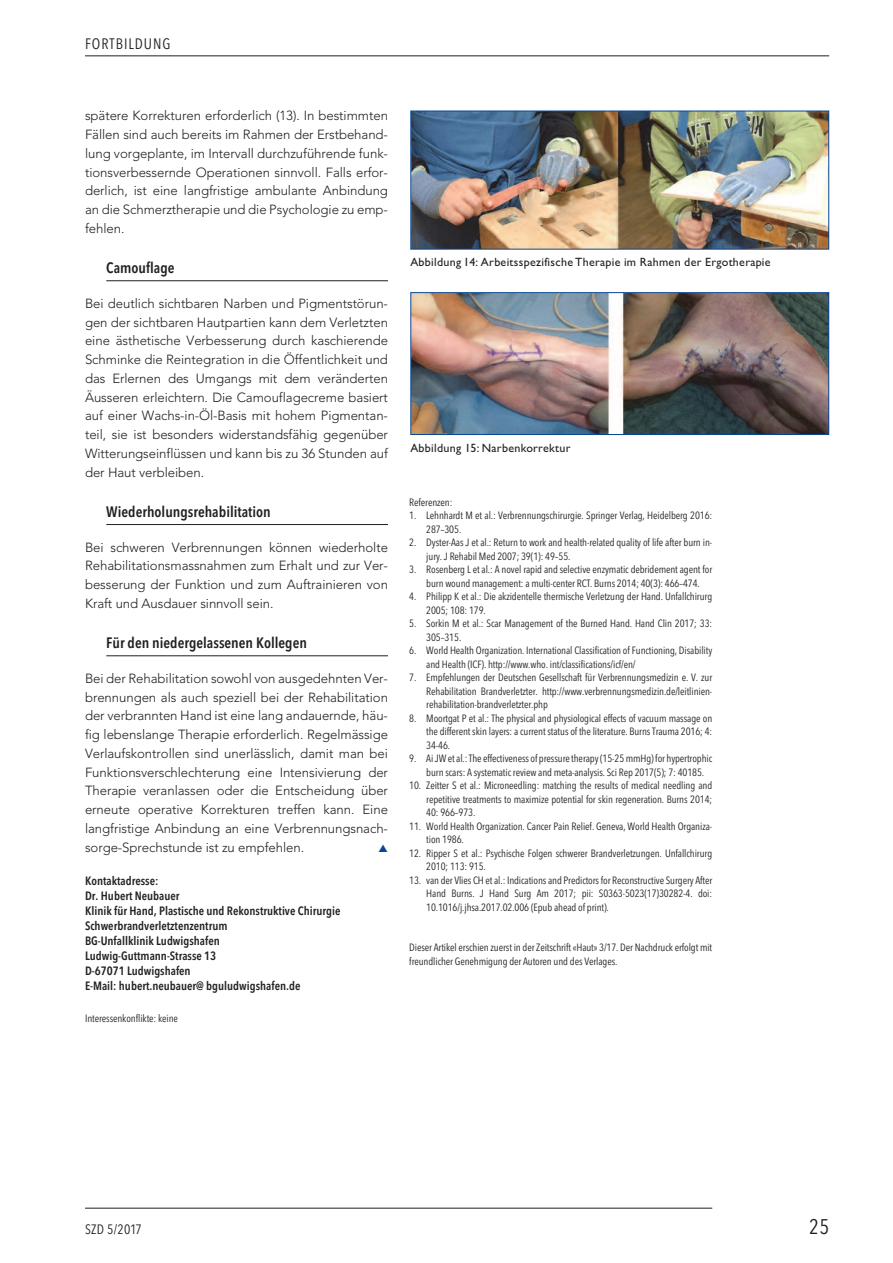
<style>
.page{position:relative;width:893px;height:1263px;background:#fff}
.page>*{position:absolute;margin:0;border:0;box-sizing:border-box;transform-origin:0 0}
.t1{font:21px "Avenir Next Condensed";color:#231f20}
.t2{font:600 15px "Avenir Next Condensed";color:#231f20}
.t3{font:15px "Avenir Next Condensed";letter-spacing:.065em;color:#231f20}
.t4{font:13.5px "Avenir Next Condensed";letter-spacing:.02em;color:#231f20}
.t5{font:300 13.2px/18.8px "Avenir";letter-spacing:-.005em;color:#231f20;text-align:justify}
.t6{font:600 12px/15px "Avenir Next Condensed";color:#231f20}
.t7{font:12px "Gill Sans";letter-spacing:.025em;color:#231f20}
.t8{font:10.5px/13.5px "Avenir Next Condensed";letter-spacing:-.01em;color:#231f20}
</style>
<div class="page">
<hr style="left:85px;top:55px;width:744px;height:1px;background:#231f20">
<hr style="left:85px;top:1208px;width:627px;height:1px;background:#231f20">
<hr style="left:106px;top:280px;width:282px;height:1px;background:#231f20">
<hr style="left:106px;top:524px;width:282px;height:1px;background:#231f20">
<hr style="left:106px;top:655px;width:282px;height:1px;background:#231f20">
<img style="left:412px;top:113px;width:415px;height:135px">
<div style="left:410px;top:111px;width:419px;height:139px;border:1px solid #094694"></div>
<img style="left:412px;top:294px;width:415px;height:139px">
<div style="left:410px;top:292px;width:419px;height:143px;border:1px solid #094694"></div>
<h2 class="t3" style="left:85px;top:35px;width:87px">FORTBILDUNG</h2>
<p class="t5" style="left:85px;top:106px;width:304px">spätere Korrekturen erforderlich (13). In bestimmten Fällen sind auch bereits im Rahmen der Erstbehand&shy;lung vorgeplante, im Intervall durchzuführende funk&shy;tionsverbessernde Operationen sinnvoll. Falls erfor&shy;derlich, ist eine langfristige ambulante Anbindung an die Schmerztherapie und die Psychologie zu emp&shy;fehlen.</p>
<h2 class="t2" style="left:106px;top:259px;width:70px">Camouflage</h2>
<p class="t5" style="left:85px;top:294px;width:304px">Bei deutlich sichtbaren Narben und Pigmentstörun&shy;gen der sichtbaren Hautpartien kann dem Verletzten eine ästhetische Verbesserung durch kaschierende Schminke die Reintegration in die Öffentlichkeit und das Erlernen des Umgangs mit dem veränderten Äusseren erleichtern. Die Camouflagecreme basiert auf einer Wachs-in-Öl-Basis mit hohem Pigmentan&shy;teil, sie ist besonders widerstandsfähig gegenüber Witterungseinflüssen und kann bis zu 36 Stunden auf der Haut verbleiben.</p>
<h2 class="t2" style="left:106px;top:503px;width:166px">Wiederholungsrehabilitation</h2>
<p class="t5" style="left:85px;top:538px;width:304px">Bei schweren Verbrennungen können wiederholte Rehabilitationsmassnahmen zum Erhalt und zur Ver&shy;besserung der Funktion und zum Auftrainieren von Kraft und Ausdauer sinnvoll sein.</p>
<h2 class="t2" style="left:106px;top:634px;width:202px">Für den niedergelassenen Kollegen</h2>
<p class="t5" style="left:85px;top:669px;width:304px">Bei der Rehabilitation sowohl von ausgedehnten Ver&shy;brennungen als auch speziell bei der Rehabilitation der verbrannten Hand ist eine lang andauernde, häu&shy;fig lebenslange Therapie erforderlich. Regelmässige Verlaufskontrollen sind unerlässlich, damit man bei Funktionsverschlechterung eine Intensivierung der Therapie veranlassen oder die Entscheidung über erneute operative Korrekturen treffen kann. Eine langfristige Anbindung an eine Verbrennungsnach&shy;sorge-Sprechstunde ist zu empfehlen.</p>
<p class="t6" style="left:85px;top:874px;width:257px">Kontaktadresse:<br>Dr. Hubert Neubauer<br>Klinik für Hand, Plastische und Rekonstruktive Chirurgie<br>Schwerbrandverletztenzentrum<br>BG-Unfallklinik Ludwigshafen<br>Ludwig-Guttmann-Strasse 13<br>D-67071 Ludwigshafen<br>E-Mail: hubert.neubauer@ bguludwigshafen.de</p>
<p class="t8" style="left:85px;top:1011px;width:94px">Interessenkonflikte: keine</p>
<p class="t7" style="left:410px;top:255px;width:362px">Abbildung 14: Arbeitsspezifische Therapie im Rahmen der Ergotherapie</p>
<p class="t7" style="left:410px;top:441px;width:162px">Abbildung 15: Narbenkorrektur</p>
<p class="t8" style="left:409px;top:495px;width:45px">Referenzen:</p>
<p class="t8" style="left:426px;top:509px;width:287px;text-indent:-17px">1. Lehnhardt M et al.: Verbrennungschirurgie. Springer Verlag, Heidelberg 2016:<br>287–305.</p>
<p class="t8" style="left:426px;top:536px;width:287px;text-indent:-17px">2. Dyster-Aas J et al.: Return to work and health-related quality of life after burn in&shy;jury. J Rehabil Med 2007; 39(1): 49–55.</p>
<p class="t8" style="left:409px;top:563px;width:304px;text-align:center">3. Rosenberg L et al.: A novel rapid and selective enzymatic debridement agent for burn wound management: a multi-center RCT. Burns 2014; 40(3): 466–474.</p>
<p class="t8" style="left:426px;top:590px;width:287px;text-indent:-17px">4. Philipp K et al.: Die akzidentelle thermische Verletzung der Hand. Unfallchirurg<br>2005; 108: 179.</p>
<p class="t8" style="left:426px;top:617px;width:287px;text-indent:-17px">5. Sorkin M et al.: Scar Management of the Burned Hand. Hand Clin 2017; 33:<br>305–315.</p>
<p class="t8" style="left:426px;top:644px;width:287px;text-indent:-17px">6. World Health Organization. International Classification of Functioning, Disability and Health (ICF). http://www.who. int/classifications/icf/en/</p>
<p class="t8" style="left:426px;top:671px;width:287px;text-align:justify;text-indent:-17px">7. Empfehlungen der Deutschen Gesellschaft für Verbrennungsmedizin e. V. zur Rehabilitation Brandverletzter. http://www.verbrennungsmedizin.de/leitlinien&shy;rehabilitation-brandverletzter.php</p>
<p class="t8" style="left:426px;top:711px;width:287px;text-align:justify;text-indent:-17px">8. Moortgat P et al.: The physical and physiological effects of vacuum massage on the different skin layers: a current status of the literature. Burns Trauma 2016; 4:<br>34-46.</p>
<p class="t8" style="left:426px;top:752px;width:287px;text-indent:-17px">9. AiJWet al.:The effectiveness of pressure therapy(15-25mmHg) for hypertrophic burn scars: A systematic review and meta-analysis. Sci Rep 2017(5); 7: 40185.</p>
<p class="t8" style="left:426px;top:779px;width:287px;text-align:justify;text-indent:-17px">10. Zeitter S et al.: Microneedling: matching the results of medical needling and repetitive treatments to maximize potential for skin regeneration. Burns 2014; 40: 966–973.</p>
<p class="t8" style="left:426px;top:819px;width:287px;text-indent:-17px">11. World Health Organization. Cancer Pain Relief. Geneva, World Health Organiza&shy;tion 1986.</p>
<p class="t8" style="left:426px;top:846px;width:287px;text-indent:-17px">12. Ripper S et al.: Psychische Folgen schwerer Brandverletzungen. Unfallchirurg<br>2010; 113: 915.</p>
<p class="t8" style="left:426px;top:873px;width:287px;text-align:justify;text-indent:-17px">13. van der Vlies CH et al.: Indications and Predictors for Reconstructive Surgery After Hand Burns. J Hand Surg Am 2017; pii: S0363-5023(17)30282-4. doi:<br>10.1016/j.jhsa.2017.02.006 (Epub ahead of print).</p>
<p class="t8" style="left:409px;top:941px;width:304px">Dieser Artikel erschien zuerst in der Zeitschrift «Haut» 3/17. Der Nachdruck erfolgt mit freundlicher Genehmigung der Autoren und des Verlages.</p>
<p class="t4" style="left:85px;top:1221px;width:58px">SZD 5/2017</p>
<h1 class="t1" style="left:809px;top:1214px;width:22px">25</h1>
</div>
